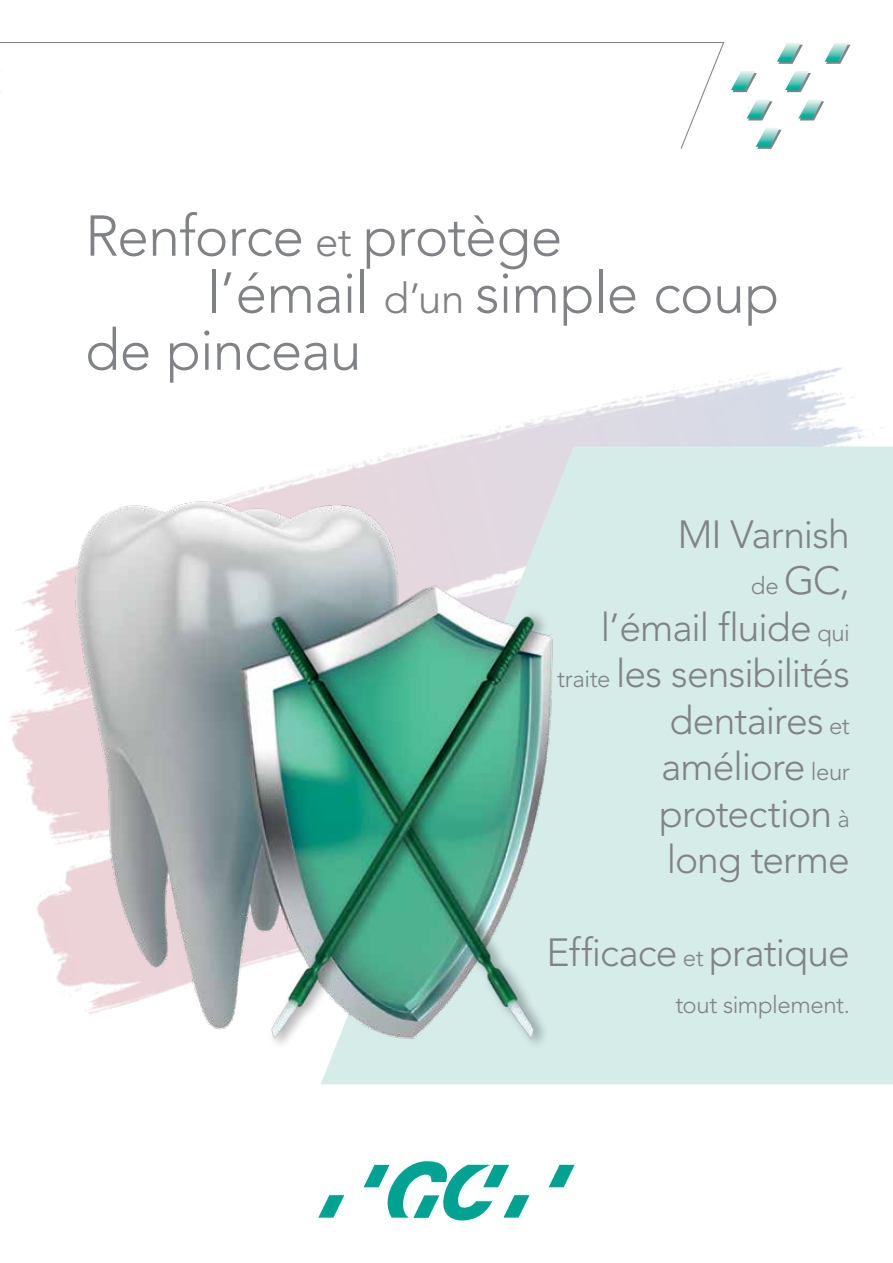
<style>
.page{position:relative;width:893px;height:1263px;background:#fff}
.page>*{position:absolute;margin:0;border:0;box-sizing:border-box;transform-origin:0 0}
.t1{font:300 57px "Avenir LT Std";letter-spacing:-.015em;color:#808285}
.t2{font:300 39px/46.5px "Avenir LT Std";letter-spacing:-.025em;color:#808285;text-align:right}
.t3{font:300 24px "Avenir LT Std";letter-spacing:-.02em;color:#808285}
.s1{font-size:42px}
.s2{font-size:24px}
</style>
<div class="page">
<img style="left:425px;top:367px;width:458px;height:79px">
<svg style="left:778px;top:45px;width:25px;height:19px"></svg>
<svg style="left:732px;top:73px;width:25px;height:19px"></svg>
<svg style="left:748px;top:101px;width:24px;height:19px"></svg>
<svg style="left:826px;top:45px;width:24px;height:19px"></svg>
<svg style="left:786px;top:73px;width:25px;height:19px"></svg>
<svg style="left:800px;top:101px;width:24px;height:19px"></svg>
<svg style="left:757px;top:130px;width:25px;height:19px"></svg>
<img style="left:777px;top:43px;width:24px;height:19px">
<img style="left:731px;top:71px;width:24px;height:19px">
<img style="left:747px;top:100px;width:24px;height:18px">
<img style="left:825px;top:43px;width:24px;height:19px">
<img style="left:785px;top:71px;width:24px;height:19px">
<img style="left:798px;top:100px;width:24px;height:18px">
<img style="left:756px;top:128px;width:24px;height:19px">
<svg style="left:0;top:42px;width:725px;height:107px"></svg>
<svg style="left:549px;top:1165px;width:26px;height:22px"></svg>
<svg style="left:364px;top:1161px;width:165px;height:59px"></svg>
<svg style="left:318px;top:1195px;width:26px;height:22px"></svg>
<div style="left:855px;top:446px;width:38px;height:638px;background:#d5ece9"></div>
<img style="left:9px;top:446px;width:846px;height:638px">
<h1 class="t1" style="left:85px;top:203px;width:479px">Renforce <span class="s1">et</span> protège</h1>
<h1 class="t1" style="left:207px;top:260px;width:574px">l’émail <span class="s1">d’un</span> simple coup</h1>
<h1 class="t1" style="left:85px;top:317px;width:278px">de pinceau</h1>
<p class="t2" style="left:557px;top:511px;width:294px">MI Varnish<br><span class="s2">de</span> GC,<br>l’émail fluide <span class="s2">qui traite</span> les sensibilités dentaires <span class="s2">et </span>améliore <span class="s2">leur </span>protection <span class="s2">à<br></span>long terme</p>
<p class="t2" style="left:547px;top:930px;width:305px">Efficace <span class="s2">et</span> pratique</p>
<p class="t3" style="left:675px;top:990px;width:176px">tout simplement.</p>
</div>
